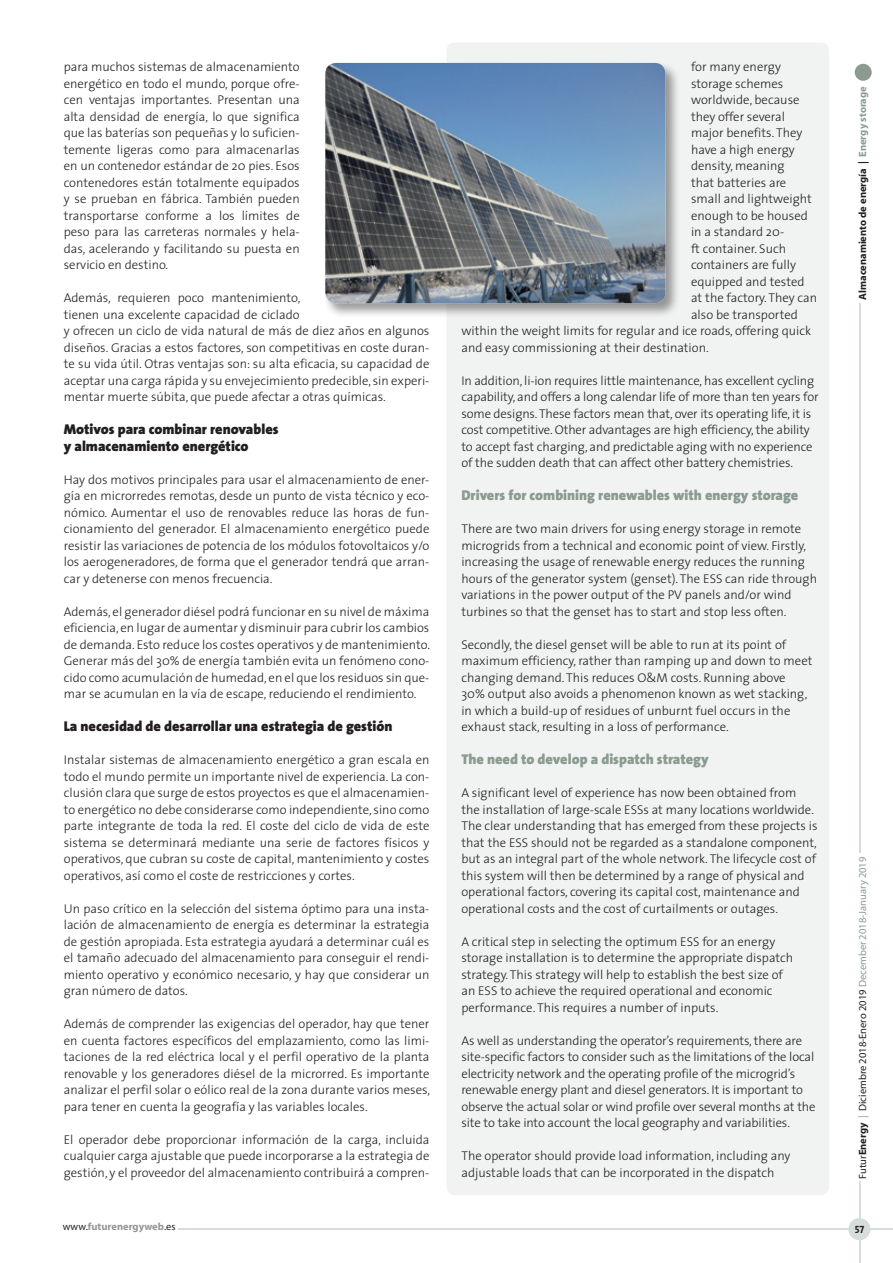
<style>
.page{position:relative;width:893px;height:1263px;background:#fff}
.page>*{position:absolute;margin:0;border:0;box-sizing:border-box;transform-origin:0 0}
.Ladillo_Texto_españo{font:900 14.25px "The Sans";color:#231f20}
.Ladillo_Texto{font:900 14.25px "The Sans";color:#8b9b92}
.Texto{font:300 12.75px/16.5px "The Sans";color:#231f20;text-align:justify}
.Texto_ingles{font:300 12.75px/16.5px "The Sans";color:#231f20}
.t1{font:10.5px "Myriad";color:#231f20}
.t2{font:700 10.5px "Myriad";color:#231f20}
.t3{font:700 10.5px "Myriad";color:#939598}
.t4{font:10.5px "The Sans Bold Caps";color:#231f20}
.s1{color:#8b9b92}
.s2{font-weight:700}
.s3{font-weight:400;color:#231f20}
</style>
<div class="page">
<div style="left:855px;top:64px;width:17px;height:17px;background:#8b9b92;border-radius:50%"></div>
<hr style="left:859px;top:303px;width:1px;height:550px;background:#d7ddda">
<hr style="left:178px;top:1228px;width:715px;height:2px;background:#d7ddda">
<hr style="left:859px;top:1181px;width:1px;height:82px;background:#d7ddda">
<div style="left:848px;top:1218px;width:22px;height:22px;background:#d7ddda;border-radius:50%"></div>
<div style="left:446px;top:43px;width:383px;height:1152px;background:#f0f3f2;border-radius:9px"></div>
<div style="left:323px;top:61px;width:357px;height:257px;background:#231f20;opacity:.45"></div>
<img style="left:325px;top:63px;width:340px;height:240px">
<p class="Texto" style="left:64px;top:58px;width:237px">para muchos sistemas de almacenamiento energético en todo el mundo, porque ofre&shy;cen ventajas importantes. Presentan una alta densidad de energía, lo que significa que las baterías son pequeñas y lo suficien&shy;temente ligeras como para almacenarlas en un contenedor estándar de 20 pies. Esos contenedores están totalmente equipados y se prueban en fábrica. También pueden transportarse conforme a los límites de peso para las carreteras normales y hela&shy;das, acelerando y facilitando su puesta en servicio en destino.</p>
<p class="Texto" style="left:64px;top:289px;width:367px;text-align:left">Además, requieren poco mantenimiento,<br>tienen una excelente capacidad de ciclado<br>y ofrecen un ciclo de vida natural de más de diez años en algunos diseños. Gracias a estos factores, son competitivas en coste duran&shy;te su vida útil. Otras ventajas son: su alta eficacia, su capacidad de aceptar una carga rápida y su envejecimiento predecible, sin experi&shy;mentar muerte súbita, que puede afectar a otras químicas.</p>
<p class="Ladillo_Texto_españo" style="left:64px;top:417px;width:216px">Motivos para combinar renovables</p>
<p class="Ladillo_Texto_españo" style="left:64px;top:434px;width:186px">y almacenamiento energético</p>
<p class="Texto" style="left:64px;top:471px;width:367px">Hay dos motivos principales para usar el almacenamiento de ener&shy;gía en microrredes remotas, desde un punto de vista técnico y eco&shy;nómico. Aumentar el uso de renovables reduce las horas de fun&shy;cionamiento del generador. El almacenamiento energético puede resistir las variaciones de potencia de los módulos fotovoltaicos y/o los aerogeneradores, de forma que el generador tendrá que arran&shy;car y detenerse con menos frecuencia.</p>
<p class="Texto" style="left:64px;top:603px;width:368px">Además, el generador diésel podrá funcionar en su nivel de máxima eficiencia, en lugar de aumentar y disminuir para cubrir los cambios de demanda. Esto reduce los costes operativos y de mantenimiento.<br>Generar más del 30% de energía también evita un fenómeno cono&shy;cido como acumulación de humedad, en el que los residuos sin que&shy;mar se acumulan en la vía de escape, reduciendo el rendimiento.</p>
<p class="Ladillo_Texto_españo" style="left:64px;top:714px;width:330px">La necesidad de desarrollar una estrategia de gestión</p>
<p class="Texto" style="left:64px;top:751px;width:367px">Instalar sistemas de almacenamiento energético a gran escala en todo el mundo permite un importante nivel de experiencia. La con&shy;clusión clara que surge de estos proyectos es que el almacenamien&shy;to energético no debe considerarse como independiente, sino como parte integrante de toda la red. El coste del ciclo de vida de este sistema se determinará mediante una serie de factores físicos y operativos, que cubran su coste de capital, mantenimiento y costes operativos, así como el coste de restricciones y cortes.</p>
<p class="Texto" style="left:64px;top:900px;width:367px">Un paso crítico en la selección del sistema óptimo para una insta&shy;lación de almacenamiento de energía es determinar la estrategia de gestión apropiada. Esta estrategia ayudará a determinar cuál es el tamaño adecuado del almacenamiento para conseguir el rendi&shy;miento operativo y económico necesario, y hay que considerar un gran número de datos.</p>
<p class="Texto" style="left:64px;top:1015px;width:368px">Además de comprender las exigencias del operador, hay que tener en cuenta factores específicos del emplazamiento, como las limi&shy;taciones de la red eléctrica local y el perfil operativo de la planta renovable y los generadores diésel de la microrred. Es importante analizar el perfil solar o eólico real de la zona durante varios meses, para tener en cuenta la geografía y las variables locales.</p>
<p class="Texto" style="left:64px;top:1131px;width:367px">El operador debe proporcionar información de la carga, incluida cualquier carga ajustable que puede incorporarse a la estrategia de gestión, y el proveedor del almacenamiento contribuirá a compren-</p>
<p class="Texto_ingles" style="left:691px;top:58px;width:92px">for many energy</p>
<p class="Texto_ingles" style="left:691px;top:75px;width:94px">storage schemes</p>
<p class="Texto_ingles" style="left:691px;top:91px;width:110px">worldwide, because</p>
<p class="Texto_ingles" style="left:691px;top:108px;width:96px">they offer several</p>
<p class="Texto_ingles" style="left:691px;top:124px;width:113px">major benefits. They</p>
<p class="Texto_ingles" style="left:691px;top:141px;width:105px">have a high energy</p>
<p class="Texto_ingles" style="left:691px;top:157px;width:95px">density, meaning</p>
<p class="Texto_ingles" style="left:691px;top:174px;width:97px">that batteries are</p>
<p class="Texto_ingles" style="left:691px;top:190px;width:122px">small and lightweight</p>
<p class="Texto_ingles" style="left:691px;top:207px;width:118px">enough to be housed</p>
<p class="Texto_ingles" style="left:691px;top:223px;width:95px">in a standard 20-</p>
<p class="Texto_ingles" style="left:691px;top:240px;width:97px">ft container. Such</p>
<p class="Texto_ingles" style="left:691px;top:256px;width:107px">containers are fully</p>
<p class="Texto_ingles" style="left:691px;top:273px;width:115px">equipped and tested</p>
<p class="Texto_ingles" style="left:691px;top:289px;width:128px">at the factory. They can</p>
<p class="Texto_ingles" style="left:691px;top:306px;width:108px">also be transported</p>
<p class="Texto_ingles" style="left:461px;top:322px;width:351px">within the weight limits for regular and ice roads, offering quick</p>
<p class="Texto_ingles" style="left:461px;top:339px;width:249px">and easy commissioning at their destination.</p>
<p class="Texto_ingles" style="left:461px;top:372px;width:359px">In addition, li-ion requires little maintenance, has excellent cycling capability, and offers a long calendar life of more than ten years for some designs. These factors mean that, over its operating life, it is cost competitive. Other advantages are high efficiency, the ability to accept fast charging, and predictable aging with no experience of the sudden death that can affect other battery chemistries.</p>
<p class="Ladillo_Texto" style="left:461px;top:483px;width:338px">Drivers for combining renewables with energy storage</p>
<p class="Texto_ingles" style="left:461px;top:520px;width:357px">There are two main drivers for using energy storage in remote microgrids from a technical and economic point of view. Firstly, increasing the usage of renewable energy reduces the running hours of the generator system (genset). The ESS can ride through variations in the power output of the PV panels and/or wind turbines so that the genset has to start and stop less often.</p>
<p class="Texto_ingles" style="left:461px;top:636px;width:353px">Secondly, the diesel genset will be able to run at its point of maximum efficiency, rather than ramping up and down to meet changing demand. This reduces O&amp;M costs. Running above 30% output also avoids a phenomenon known as wet stacking, in which a build-up of residues of unburnt fuel occurs in the exhaust stack, resulting in a loss of performance.</p>
<p class="Ladillo_Texto" style="left:461px;top:747px;width:249px">The need to develop a dispatch strategy</p>
<p class="Texto_ingles" style="left:461px;top:784px;width:358px">A significant level of experience has now been obtained from the installation of large-scale ESSs at many locations worldwide.<br>The clear understanding that has emerged from these projects is that the ESS should not be regarded as a standalone component, but as an integral part of the whole network. The lifecycle cost of this system will then be determined by a range of physical and operational factors, covering its capital cost, maintenance and operational costs and the cost of curtailments or outages.</p>
<p class="Texto_ingles" style="left:461px;top:933px;width:333px">A critical step in selecting the optimum ESS for an energy storage installation is to determine the appropriate dispatch strategy. This strategy will help to establish the best size of an ESS to achieve the required operational and economic performance. This requires a number of inputs.</p>
<p class="Texto_ingles" style="left:461px;top:1032px;width:356px">As well as understanding the operator’s requirements, there are site-specific factors to consider such as the limitations of the local electricity network and the operating profile of the microgrid’s renewable energy plant and diesel generators. It is important to observe the actual solar or wind profile over several months at the site to take into account the local geography and variabilities.</p>
<p class="Texto_ingles" style="left:461px;top:1147px;width:331px">The operator should provide load information, including any adjustable loads that can be incorporated in the dispatch</p>
<p class="t2" style="left:857px;top:300px;width:215px;rotate:-90deg">Almacenamiento de energía | <span class="s1">Energy storage</span></p>
<p class="t1" style="left:857px;top:1178px;width:323px;rotate:-90deg">Futur<span class="s2">Energy</span> <span class="s1">|</span> Diciembre 2018-Enero 2019 <span class="s1">December 2018-January 2019</span></p>
<p class="t3" style="left:63px;top:1220px;width:114px"><span class="s3">www.</span>futurenergyweb<span class="s3">.es</span></p>
<p class="t4" style="left:855px;top:1220px;width:11px">57</p>
</div>
